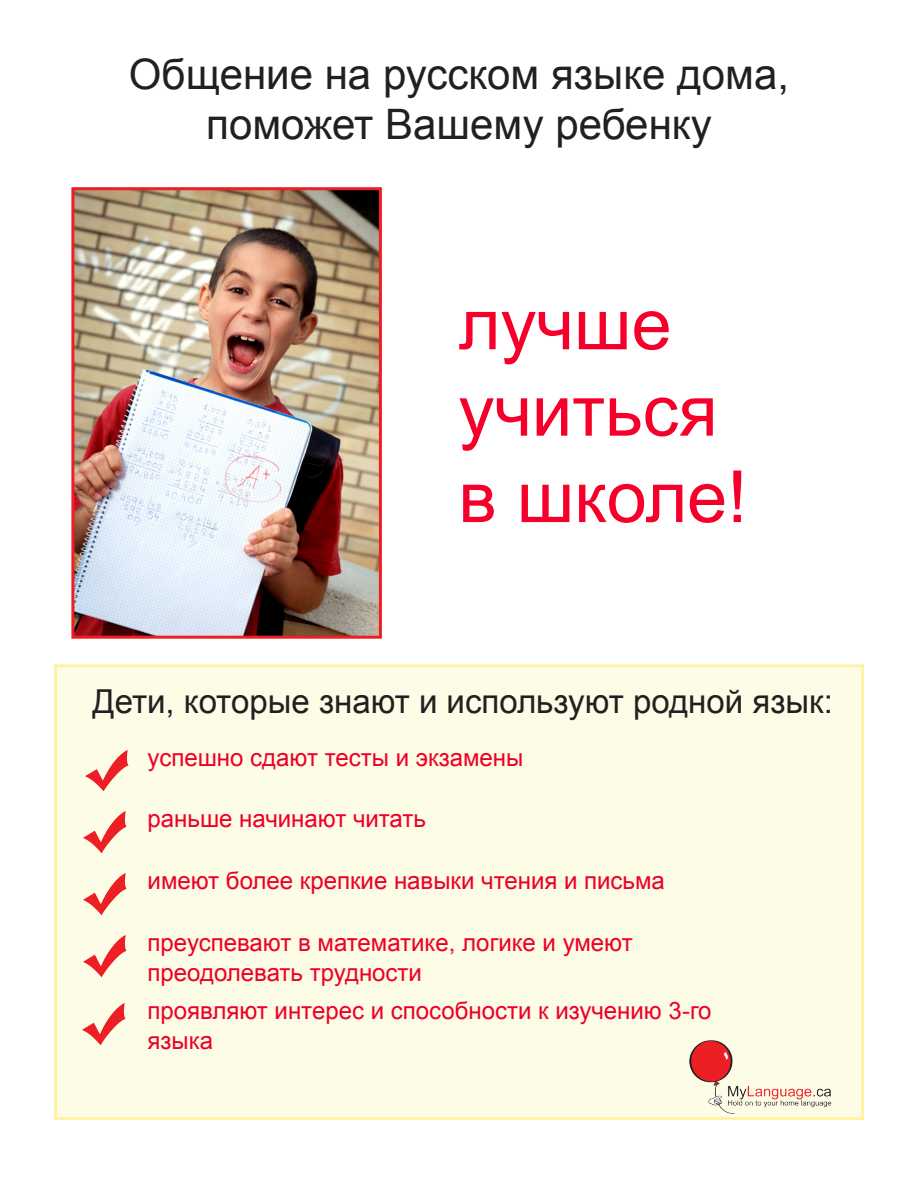
<style>
.page{position:relative;width:918px;height:1188px;background:#fff}
.page>*{position:absolute;margin:0;border:0;box-sizing:border-box;transform-origin:0 0}
.t1{font:72px/86.4px "Arial";color:#f6002b}
.t2{font:42px/50.4px "Arial";color:#231f20;text-align:center}
.t3{font:33px "Arial";color:#231f20}
.t4{font:24px/30px "Arial";color:#ed0028}
</style>
<div class="page">
<img style="left:75px;top:191px;width:303px;height:444px">
<div style="left:71px;top:187px;width:311px;height:452px;border:3px solid #ed1e24"></div>
<div style="left:54px;top:664px;width:810px;height:456px;background:#fdfce7;border:3px solid #fff4a5"></div>
<img style="left:84px;top:811px;width:42px;height:42px">
<img style="left:84px;top:935px;width:42px;height:43px">
<img style="left:83px;top:1003px;width:43px;height:42px">
<img style="left:86px;top:750px;width:43px;height:42px">
<img style="left:84px;top:873px;width:42px;height:42px">
<img style="left:688px;top:1040px;width:145px;height:80px">
<p class="t2" style="left:129px;top:50px;width:662px">Общение на русском языке дома, поможет Вашему ребенку</p>
<p class="t1" style="left:458px;top:282px;width:261px">лучше учиться</p>
<p class="t1" style="left:458px;top:454px;width:290px">в школе!</p>
<p class="t3" style="left:92px;top:680px;width:742px">Дети, которые знают и используют родной язык:</p>
<p class="t4" style="left:148px;top:743px;width:377px">успешно сдают тесты и экзамены</p>
<p class="t4" style="left:148px;top:804px;width:280px">раньше начинают читать</p>
<p class="t4" style="left:148px;top:866px;width:519px">имеют более крепкие навыки чтения и письма</p>
<p class="t4" style="left:148px;top:928px;width:487px">преуспевают в математике, логике и умеют преодолевать трудности</p>
<p class="t4" style="left:148px;top:996px;width:565px">проявляют интерес и способности к изучению 3-го языка</p>
</div>
